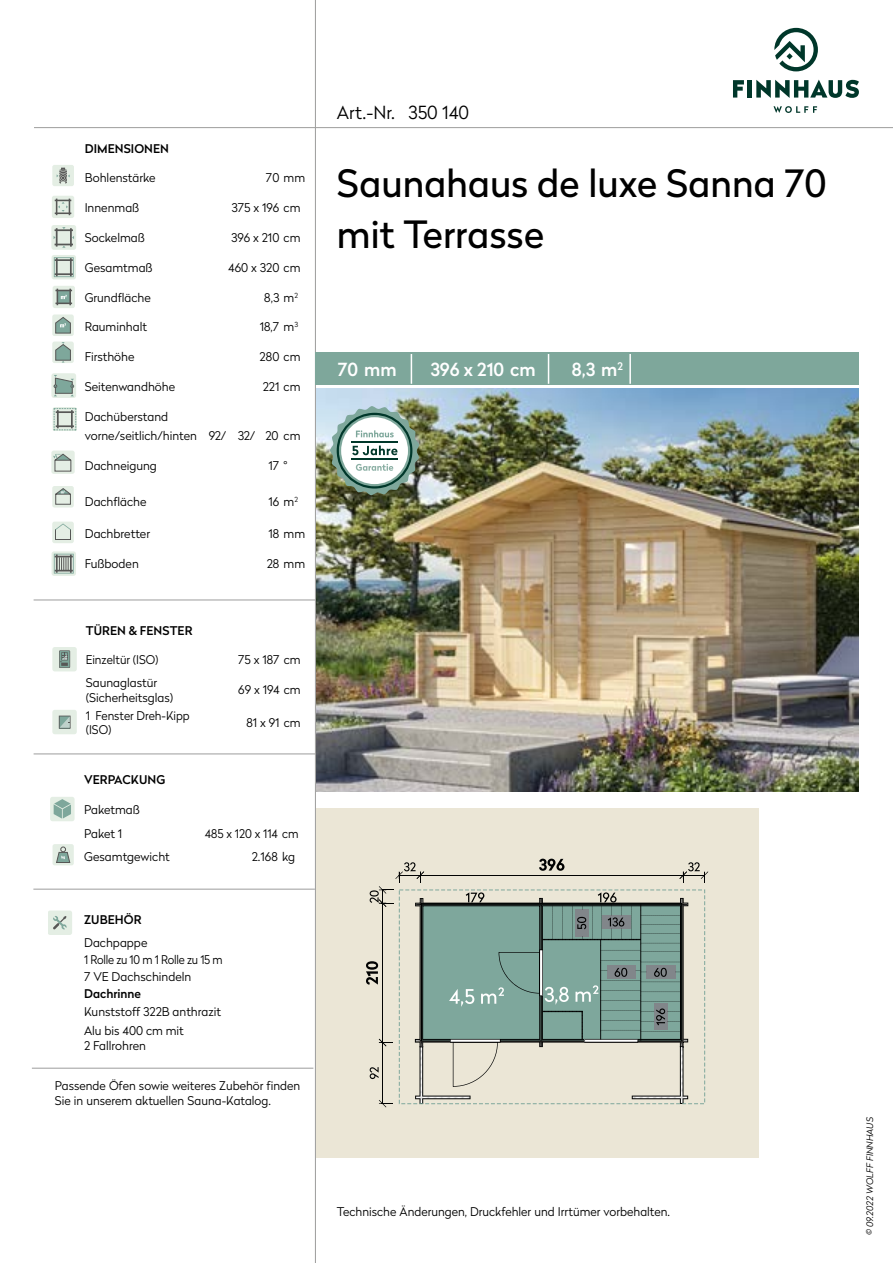
<style>
.page{position:relative;width:893px;height:1263px;background:#fff}
.page>*{position:absolute;margin:0;border:0;box-sizing:border-box;transform-origin:0 0}
.t1{font:37.5px/51px "Radikal";color:#000}
.t2{font:500 18px "Radikal";color:#fff}
.t3{font:300 18px "Radikal";color:#000}
.t4{font:300 12px/14.4px "Radikal";color:#000}
.t5{font:500 12px "Radikal";letter-spacing:.005em;color:#000}
.t6{font:italic 300 9px "Radikal";color:#000}
</style>
<div class="page">
<img style="left:316px;top:388px;width:543px;height:404px">
<hr style="left:316px;top:127px;width:577px;height:1px;background:#9d9d9c">
<hr style="left:315px;top:0;width:1px;height:1263px;background:#9d9d9c">
<div style="left:316px;top:808px;width:442px;height:350px;background:#ebe6d6"></div>
<div style="left:315px;top:352px;width:544px;height:32px;background:#7ea79b"></div>
<div style="left:53px;top:647px;width:24px;height:24px;background:#e4eee4;border-radius:3px"></div>
<svg style="left:59px;top:650px;width:11px;height:18px"></svg>
<div style="left:53px;top:710px;width:24px;height:24px;background:#e4eee4;border-radius:3px"></div>
<svg style="left:59px;top:716px;width:12px;height:13px"></svg>
<div style="left:52px;top:165px;width:22px;height:21px;background:#e4eee4;border-radius:2px"></div>
<svg style="left:57px;top:168px;width:13px;height:15px"></svg>
<div style="left:52px;top:196px;width:22px;height:22px;background:#e4eee4;border-radius:2px"></div>
<svg style="left:55px;top:199px;width:16px;height:16px"></svg>
<div style="left:51px;top:225px;width:25px;height:25px;background:#e4eee4;border-radius:3px"></div>
<svg style="left:54px;top:227px;width:20px;height:21px"></svg>
<div style="left:52px;top:255px;width:24px;height:24px;background:linear-gradient(to right,#d0e0d5,#d8e6db);border-radius:3px"></div>
<svg style="left:54px;top:257px;width:20px;height:20px"></svg>
<div style="left:53px;top:286px;width:22px;height:22px;background:#e4eee4;border-radius:2px"></div>
<svg style="left:55px;top:289px;width:17px;height:16px"></svg>
<div style="left:52px;top:314px;width:22px;height:22px;background:#e4eee4;border-radius:2px"></div>
<svg style="left:55px;top:317px;width:16px;height:17px"></svg>
<div style="left:52px;top:342px;width:22px;height:21px;background:#e4eee4;border-radius:2px"></div>
<svg style="left:55px;top:342px;width:16px;height:21px"></svg>
<div style="left:51px;top:373px;width:25px;height:25px;background:#e4eee4;border-radius:3px"></div>
<svg style="left:54px;top:375px;width:20px;height:21px"></svg>
<svg style="left:53px;top:407px;width:24px;height:24px"></svg>
<svg style="left:54px;top:408px;width:23px;height:22px"></svg>
<div style="left:51px;top:451px;width:24px;height:23px;background:#e4eee4;border-radius:2px"></div>
<svg style="left:53px;top:453px;width:19px;height:19px"></svg>
<div style="left:52px;top:486px;width:22px;height:21px;background:#e4eee4;border-radius:2px"></div>
<svg style="left:55px;top:488px;width:16px;height:17px"></svg>
<div style="left:52px;top:522px;width:22px;height:21px;background:#e4eee4;border-radius:2px"></div>
<svg style="left:55px;top:523px;width:16px;height:17px"></svg>
<svg style="left:52px;top:551px;width:24px;height:25px"></svg>
<svg style="left:54px;top:554px;width:20px;height:20px"></svg>
<div style="left:48px;top:910px;width:24px;height:24px;background:#e4eee4;border-radius:3px"></div>
<svg style="left:53px;top:916px;width:14px;height:13px"></svg>
<div style="left:50px;top:797px;width:25px;height:24px;background:#e4eee4;border-radius:3px"></div>
<svg style="left:54px;top:799px;width:17px;height:19px"></svg>
<div style="left:53px;top:844px;width:21px;height:21px;background:#e4eee4;border-radius:2px"></div>
<svg style="left:56px;top:847px;width:15px;height:16px"></svg>
<hr style="left:411px;top:354px;width:1px;height:30px;background:#fff">
<hr style="left:548px;top:354px;width:1px;height:30px;background:#fff">
<hr style="left:629px;top:354px;width:2px;height:30px;background:#fff">
<hr style="left:34px;top:600px;width:282px;height:1px;background:#9d9d9c">
<hr style="left:34px;top:753px;width:282px;height:1px;background:#9d9d9c">
<hr style="left:32px;top:1068px;width:281px;height:1px;background:#9d9d9c">
<hr style="left:34px;top:127px;width:281px;height:1px;background:#9d9d9c">
<hr style="left:33px;top:889px;width:282px;height:1px;background:#9d9d9c">
<svg style="left:366px;top:859px;width:342px;height:248px"></svg>
<img style="left:330px;top:406px;width:89px;height:89px">
<svg style="left:774px;top:28px;width:44px;height:43px"></svg>
<svg style="left:773px;top:106px;width:44px;height:7px"></svg>
<svg style="left:733px;top:80px;width:11px;height:18px"></svg>
<hr style="left:748px;top:80px;width:4px;height:18px;background:#00372a">
<svg style="left:756px;top:80px;width:103px;height:18px"></svg>
<p class="t5" style="left:85px;top:140px;width:86px">DIMENSIONEN</p>
<p class="t4" style="left:85px;top:170px;width:72px">Bohlenstärke</p>
<p class="t4" style="left:266px;top:170px;width:41px">70 mm</p>
<p class="t4" style="left:85px;top:200px;width:56px">Innenmaß</p>
<p class="t4" style="left:232px;top:200px;width:70px">375 x 196 cm</p>
<p class="t4" style="left:85px;top:230px;width:62px">Sockelmaß</p>
<p class="t4" style="left:231px;top:230px;width:71px">396 x 210 cm</p>
<p class="t4" style="left:85px;top:260px;width:69px">Gesamtmaß</p>
<p class="t4" style="left:228px;top:260px;width:74px">460 x 320 cm</p>
<p class="t4" style="left:85px;top:289px;width:68px">Grundfläche</p>
<p class="t4" style="left:264px;top:289px;width:35px">8,3 m<sup>2</sup></p>
<p class="t4" style="left:85px;top:319px;width:64px">Rauminhalt</p>
<p class="t4" style="left:260px;top:319px;width:40px">18,7 m<sup>3</sup></p>
<p class="t4" style="left:85px;top:349px;width:51px">Firsthöhe</p>
<p class="t4" style="left:260px;top:349px;width:42px">280 cm</p>
<p class="t4" style="left:85px;top:379px;width:92px">Seitenwandhöhe</p>
<p class="t4" style="left:263px;top:379px;width:39px">221 cm</p>
<p class="t4" style="left:85px;top:406px;width:217px;line-height:19.5px">Dachüberstand<br>vorne/seitlich/hinten 92/ 32/ 20 cm</p>
<p class="t4" style="left:85px;top:458px;width:74px">Dachneigung</p>
<p class="t4" style="left:269px;top:458px;width:20px">17 °</p>
<p class="t4" style="left:85px;top:494px;width:63px">Dachfläche</p>
<p class="t4" style="left:269px;top:494px;width:31px">16 m<sup>2</sup></p>
<p class="t4" style="left:85px;top:526px;width:67px">Dachbretter</p>
<p class="t4" style="left:269px;top:526px;width:38px">18 mm</p>
<p class="t4" style="left:85px;top:556px;width:56px">Fußboden</p>
<p class="t4" style="left:267px;top:556px;width:40px">28 mm</p>
<p class="t5" style="left:86px;top:622px;width:108px">TÜREN &amp; FENSTER</p>
<p class="t4" style="left:86px;top:652px;width:74px">Einzeltür (ISO)</p>
<p class="t4" style="left:238px;top:652px;width:64px">75 x 187 cm</p>
<p class="t4" style="left:86px;top:675px;width:89px">Saunaglastür (Sicherheitsglas)</p>
<p class="t4" style="left:238px;top:682px;width:64px">69 x 194 cm</p>
<p class="t4" style="left:86px;top:707px;width:106px">1 Fenster Dreh-Kipp (ISO)</p>
<p class="t4" style="left:246px;top:715px;width:56px">81 x 91 cm</p>
<p class="t5" style="left:84px;top:771px;width:83px">VERPACKUNG</p>
<p class="t4" style="left:84px;top:797px;width:57px;line-height:23.4px">Paketmaß<br>Paket 1</p>
<p class="t4" style="left:205px;top:825px;width:95px">485 x 120 x 114 cm</p>
<p class="t4" style="left:84px;top:849px;width:87px">Gesamtgewicht</p>
<p class="t4" style="left:252px;top:849px;width:45px">2.168 kg</p>
<p class="t5" style="left:84px;top:911px;width:59px">ZUBEHÖR</p>
<p class="t4" style="left:84px;top:934px;width:140px;line-height:17px">Dachpappe<br>1 Rolle zu 10 m 1 Rolle zu 15 m<br>7 VE Dachschindeln</p>
<p class="t5" style="left:84px;top:985px;width:59px">Dachrinne</p>
<p class="t4" style="left:84px;top:1002px;width:138px;line-height:19px">Kunststoff 322B anthrazit<br>Alu bis 400 cm mit</p>
<p class="t4" style="left:84px;top:1037px;width:63px">2 Fallrohren</p>
<p class="t4" style="left:55px;top:1078px;width:247px">Passende Öfen sowie weiteres Zubehör finden<br>Sie in unserem aktuellen Sauna-Katalog.</p>
<h2 class="t3" style="left:337px;top:100px;width:134px">Art.-Nr. 350 140</h2>
<h1 class="t1" style="left:337px;top:156px;width:491px">Saunahaus de luxe Sanna 70 mit Terrasse</h1>
<h2 class="t2" style="left:338px;top:356px;width:60px">70 mm</h2>
<h2 class="t2" style="left:430px;top:356px;width:107px">396 x 210 cm</h2>
<h2 class="t2" style="left:572px;top:356px;width:53px">8,3 m<sup>2</sup></h2>
<p class="t4" style="left:337px;top:1204px;width:335px">Technische Änderungen, Druckfehler und Irrtümer vorbehalten.</p>
<p class="t6" style="left:864px;top:1235px;width:120px;rotate:-90deg">© 09.2022 WOLFF FINNHAUS</p>
</div>
